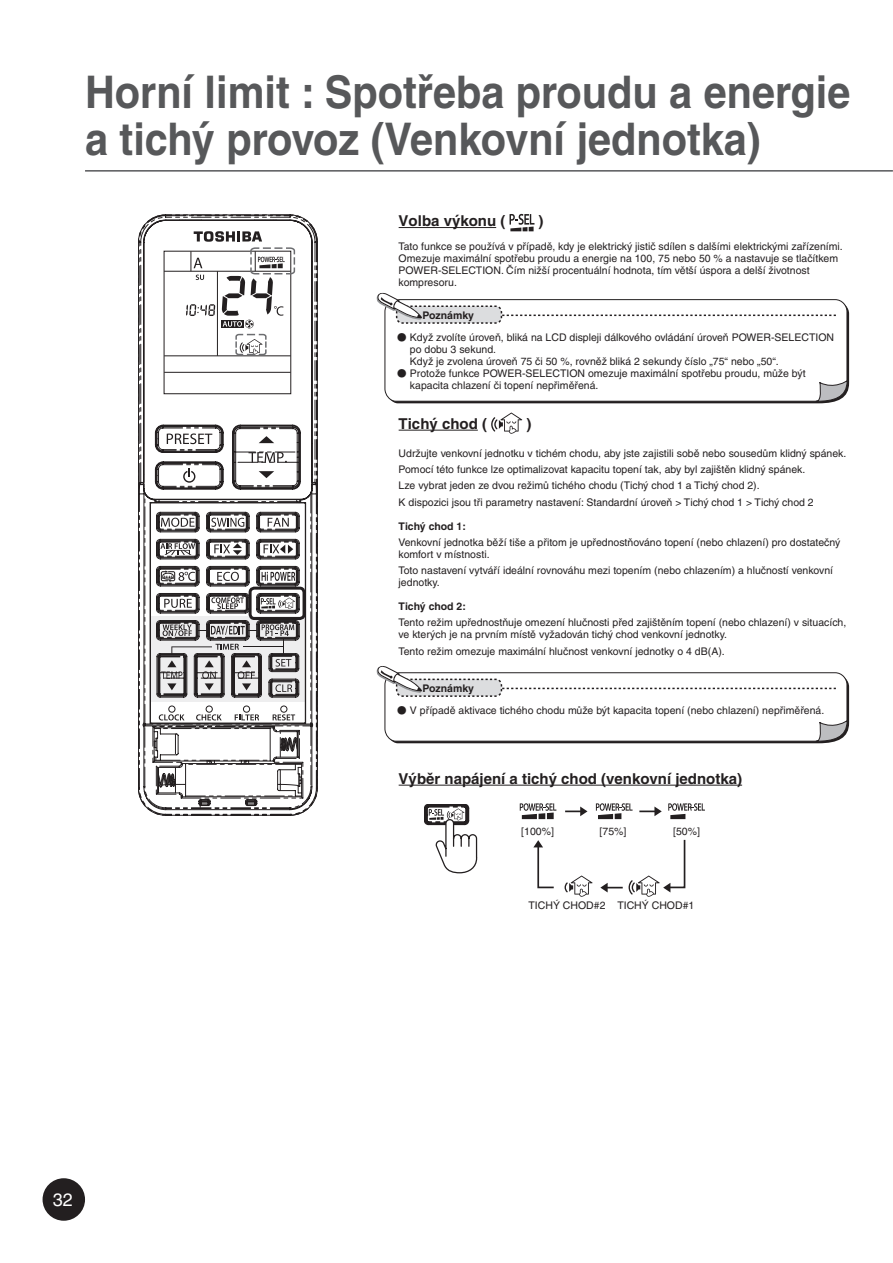
<style>
.page{position:relative;width:893px;height:1263px;background:#fff}
.page>*{position:absolute;margin:0;border:0;box-sizing:border-box;transform-origin:0 0}
.t1{font:700 45px/46.5px "Helvetica CE";color:#57585a;scale:.92 1}
.t2{font:18px "Helvetica";color:#fff}
.t3{font:700 15px "Helvetica CE";color:#231f20}
.t4{font:700 15px "Helvetica";color:#231f20}
.t5{font:10.5px/12px "Helvetica CE";color:#231f20}
.t6{font:700 10.5px "Helvetica CE";color:#231f20}
.s1{font-family:"Helvetica CE"}
.s2{font-family:"Helvetica";font-size:27px}
</style>
<div class="page">
<div style="left:43px;top:1178px;width:42px;height:43px;background:#231f20;border-radius:50%"></div>
<hr style="left:85px;top:170px;width:808px;height:2px;background:#57585a">
<svg style="left:138px;top:215px;width:179px;height:600px"></svg>
<svg style="left:159px;top:714px;width:25px;height:6px"></svg>
<svg style="left:196px;top:714px;width:26px;height:6px"></svg>
<svg style="left:235px;top:714px;width:24px;height:6px"></svg>
<svg style="left:273px;top:714px;width:22px;height:6px"></svg>
<div style="left:164px;top:251px;width:127px;height:143px;border:1px solid #231f20"></div>
<hr style="left:164px;top:271px;width:126px;height:1px;background:#231f20">
<hr style="left:164px;top:355px;width:127px;height:1px;background:#231f20">
<hr style="left:164px;top:372px;width:127px;height:1px;background:#231f20">
<svg style="left:156px;top:426px;width:144px;height:271px"></svg>
<svg style="left:384px;top:299px;width:464px;height:103px"></svg>
<svg style="left:802px;top:381px;width:46px;height:21px"></svg>
<svg style="left:376px;top:293px;width:460px;height:32px"></svg>
<svg style="left:376px;top:666px;width:473px;height:77px"></svg>
<div style="left:249px;top:587px;width:57px;height:33px;border:3px solid #231f20;border-radius:4px"></div>
<svg style="left:186px;top:231px;width:110px;height:125px"></svg>
<hr style="left:399px;top:227px;width:97px;height:1px;background:#231f20">
<svg style="left:509px;top:214px;width:25px;height:17px"></svg>
<hr style="left:399px;top:430px;width:79px;height:1px;background:#231f20">
<svg style="left:491px;top:412px;width:31px;height:22px"></svg>
<hr style="left:399px;top:785px;width:343px;height:1px;background:#231f20">
<svg style="left:424px;top:804px;width:53px;height:69px"></svg>
<svg style="left:600px;top:883px;width:23px;height:9px"></svg>
<svg style="left:533px;top:840px;width:21px;height:49px"></svg>
<svg style="left:520px;top:803px;width:36px;height:16px"></svg>
<svg style="left:596px;top:803px;width:37px;height:16px"></svg>
<svg style="left:668px;top:803px;width:37px;height:16px"></svg>
<svg style="left:565px;top:806px;width:22px;height:10px"></svg>
<svg style="left:639px;top:806px;width:23px;height:10px"></svg>
<svg style="left:629px;top:839px;width:57px;height:58px"></svg>
<svg style="left:565px;top:875px;width:27px;height:22px"></svg>
<h1 class="t1" style="left:85px;top:69px;width:833px">Horní limit : Spotřeba proudu a energie a tichý provoz (Venkovní jednotka)</h1>
<h3 class="t4" style="left:399px;top:212px;width:108px">Volba výkonu <span class="s1">(</span></h3>
<h3 class="t4" style="left:539px;top:212px;width:6px">)</h3>
<p class="t5" style="left:399px;top:240px;width:446px">Tato funkce se používá v případě, kdy je elektrický jistič sdílen s dalšími elektrickými zařízeními.<br>Omezuje maximální spotřebu proudu a energie na 100, 75 nebo 50 % a nastavuje se tlačítkem POWER-SELECTION. Čím nižší procentuální hodnota, tím větší úspora a delší životnost kompresoru.</p>
<p class="t6" style="left:423px;top:309px;width:53px">Poznámky</p>
<p class="t5" style="left:410px;top:331px;width:426px;text-indent:-13px"><span class="s2">•</span> Když zvolíte úroveň, bliká na LCD displeji dálkového ovládání úroveň POWER-SELECTION po dobu 3 sekund.<br>Když je zvolena úroveň 75 či 50 %, rovněž bliká 2 sekundy číslo „75“ nebo „50“.</p>
<p class="t5" style="left:410px;top:367px;width:397px;text-indent:-13px"><span class="s2">•</span> Protože funkce POWER-SELECTION omezuje maximální spotřebu proudu, může být kapacita chlazení či topení nepřiměřená.</p>
<h3 class="t4" style="left:399px;top:414px;width:90px">Tichý chod <span class="s1">(</span></h3>
<h3 class="t3" style="left:526px;top:415px;width:6px">)</h3>
<p class="t5" style="left:399px;top:445px;width:449px;line-height:16.2px">Udržujte venkovní jednotku v tichém chodu, aby jste zajistili sobě nebo sousedům klidný spánek.<br>Pomocí této funkce lze optimalizovat kapacitu topení tak, aby byl zajištěn klidný spánek.<br>Lze vybrat jeden ze dvou režimů tichého chodu (Tichý chod 1 a Tichý chod 2).<br>K dispozici jsou tři parametry nastavení: Standardní úroveň &gt; Tichý chod 1 &gt; Tichý chod 2</p>
<p class="t6" style="left:399px;top:520px;width:69px">Tichý chod 1:</p>
<p class="t5" style="left:399px;top:536px;width:443px">Venkovní jednotka běží tiše a přitom je upřednostňováno topení (nebo chlazení) pro dostatečný komfort v místnosti.</p>
<p class="t5" style="left:399px;top:564px;width:436px">Toto nastavení vytváří ideální rovnováhu mezi topením (nebo chlazením) a hlučností venkovní jednotky.</p>
<p class="t6" style="left:399px;top:600px;width:69px">Tichý chod 2:</p>
<p class="t5" style="left:399px;top:617px;width:449px">Tento režim upřednostňuje omezení hlučnosti před zajištěním topení (nebo chlazení) v situacích, ve kterých je na prvním místě vyžadován tichý chod venkovní jednotky.</p>
<p class="t5" style="left:399px;top:645px;width:328px">Tento režim omezuje maximální hlučnost venkovní jednotky o 4 dB(A).</p>
<p class="t6" style="left:423px;top:682px;width:53px">Poznámky</p>
<p class="t5" style="left:397px;top:704px;width:429px"><span class="s2">•</span> V případě aktivace tichého chodu může být kapacita topení (nebo chlazení) nepřiměřená.</p>
<h3 class="t3" style="left:399px;top:770px;width:345px">Výběr napájení a tichý chod (venkovní jednotka)</h3>
<p class="t5" style="left:521px;top:826px;width:34px">[100%]</p>
<p class="t5" style="left:600px;top:826px;width:28px">[75%]</p>
<p class="t5" style="left:673px;top:826px;width:28px">[50%]</p>
<p class="t5" style="left:528px;top:900px;width:167px">TICHÝ CHOD#2 TICHÝ CHOD#1</p>
<h2 class="t2" style="left:53px;top:1189px;width:22px">32</h2>
</div>
